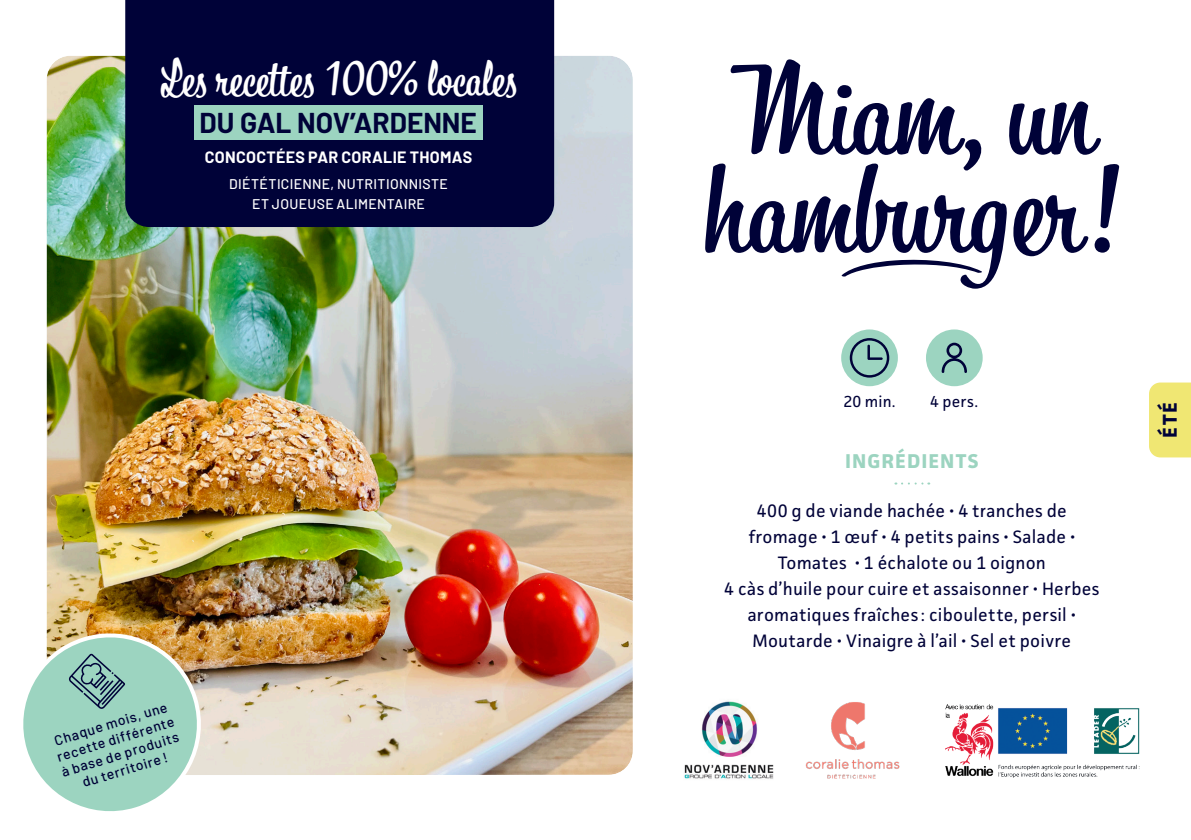
<style>
.page{position:relative;width:1191px;height:840px;background:#fff}
.page>*{position:absolute;margin:0;border:0;box-sizing:border-box;transform-origin:0 0}
.t1{font:124px/98px "Bistro Script";color:#000238}
.t2{font:47.8px "Bistro Script";color:#fff}
.t3{font:700 28px "Barlow";color:#000238}
.t4{font:700 20px "Facit";letter-spacing:.055em;color:#9cd4c0}
.t5{font:700 20px "Facit";color:#000238}
.t6{font:18px/26px "Facit";letter-spacing:.015em;color:#000238;text-align:center}
.t7{font:700 16px "Barlow";letter-spacing:.02em;color:#fff}
.t8{font:16px "Facit";letter-spacing:.015em;color:#000238}
.t9{font:500 14px/16px "Barlow";color:#000238;text-align:center}
.t10{font:500 14px/20px "Barlow";letter-spacing:.025em;color:#fff;text-align:center}
</style>
<div class="page">
<img style="left:46px;top:44px;width:587px;height:731px">
<svg style="left:841px;top:259px;width:141px;height:17px"></svg>
<svg style="left:902px;top:482px;width:27px;height:2px"></svg>
<img style="left:684px;top:701px;width:90px;height:78px">
<img style="left:805px;top:702px;width:95px;height:75px">
<img style="left:945px;top:704px;width:195px;height:72px">
<svg style="left:23px;top:624px;width:186px;height:188px"></svg>
<svg style="left:839px;top:327px;width:61px;height:61px"></svg>
<div style="left:837px;top:325px;width:65px;height:65px;border:4px solid #fff;border-radius:50%"></div>
<svg style="left:849px;top:338px;width:40px;height:39px;background:#78a4a1"></svg>
<div style="left:924px;top:327px;width:60px;height:61px;background:#9cd4c0;border-radius:50%"></div>
<div style="left:922px;top:325px;width:64px;height:65px;border:4px solid #fff;border-radius:50%"></div>
<svg style="left:941px;top:342px;width:26px;height:31px"></svg>
<div style="left:1149px;top:382px;width:42px;height:75px;background:#f0e773"></div>
<div style="left:125px;top:0;width:429px;height:227px;background:#000238"></div>
<div style="left:194px;top:106px;width:288px;height:34px;background:#9cd4c0"></div>
<p class="t2" style="left:160px;top:50px;width:358px">Les recettes 100% locales</p>
<p class="t3" style="left:199px;top:102px;width:279px">DU GAL NOV’ARDENNE</p>
<p class="t7" style="left:205px;top:145px;width:269px">CONCOCTÉES PAR CORALIE THOMAS</p>
<p class="t10" style="left:229px;top:172px;width:220px">DIÉTÉTICIENNE, NUTRITIONNISTE<br>ET JOUEUSE ALIMENTAIRE</p>
<p class="t9" style="left:50px;top:732px;width:123px;rotate:-17deg">Chaque mois, une recette différente à base de produits du territoire !</p>
<p class="t1" style="left:704px;top:67px;width:417px">Miam, un hamburger!</p>
<p class="t8" style="left:843px;top:391px;width:54px">20 min.</p>
<p class="t8" style="left:930px;top:391px;width:50px">4 pers.</p>
<p class="t5" style="left:1157px;top:438px;width:38px;rotate:-90deg">ÉTÉ</p>
<p class="t4" style="left:845px;top:448px;width:135px">INGRÉDIENTS</p>
<p class="t6" style="left:724px;top:497px;width:377px">400 g de viande hachée • 4 tranches de fromage • 1 œuf • 4 petits pains • Salade • Tomates • 1 échalote ou 1 oignon<br>4 càs d’huile pour cuire et assaisonner • Herbes aromatiques fraîches : ciboulette, persil • Moutarde • Vinaigre à l’ail • Sel et poivre</p>
</div>
